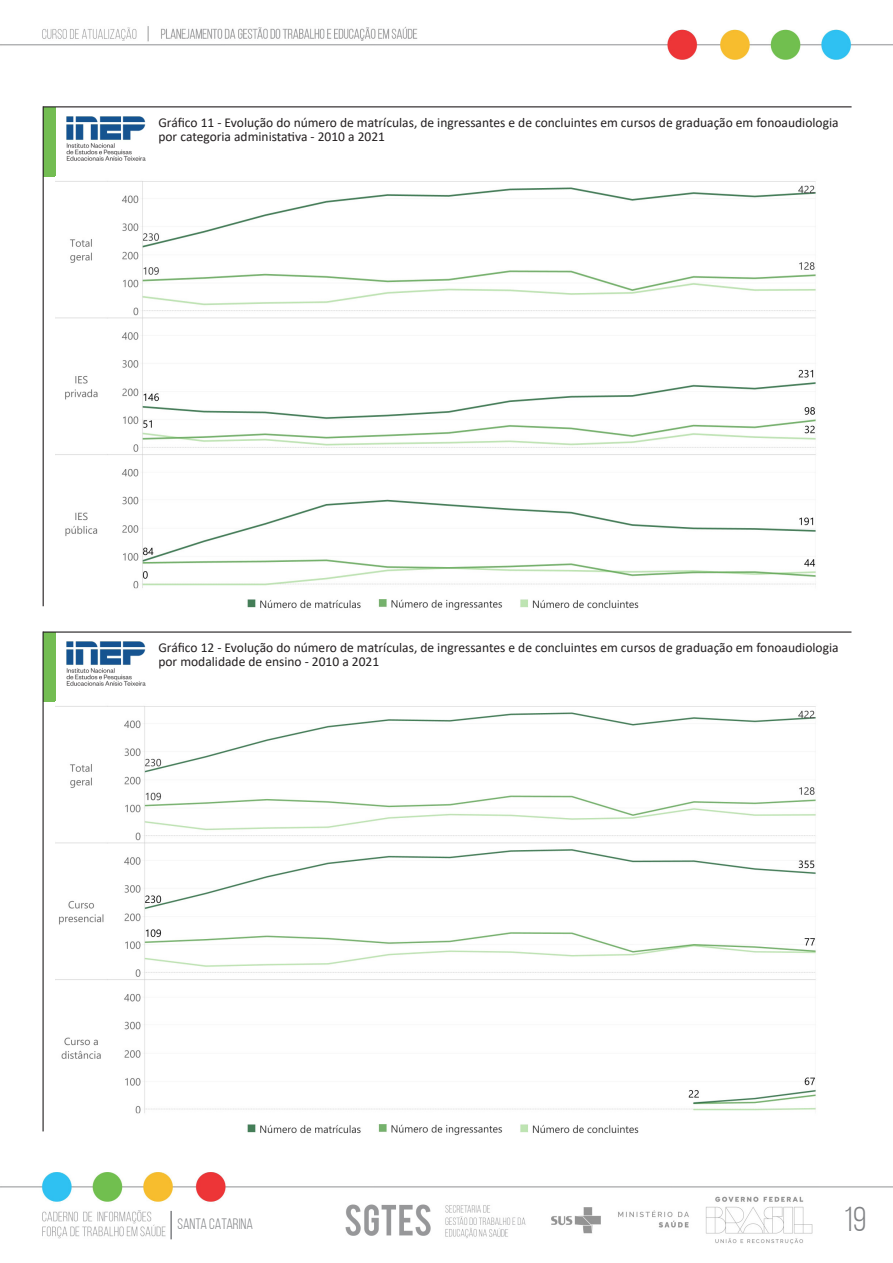
<style>
.page{position:relative;width:893px;height:1263px;background:#fff}
.page>*{position:absolute;margin:0;border:0;box-sizing:border-box;transform-origin:0 0}
.t1{font:34.5px "Bebas Neue";color:#808285}
.t2{font:15px "Bebas Neue";color:#808285}
.Título_Gráficos{font:13.5px/13.5px "Calibri";color:#231f20}
</style>
<div class="page">
<img style="left:0;top:26px;width:893px;height:33px">
<img style="left:0;top:1172px;width:893px;height:73px">
<div style="left:43px;top:107px;width:12px;height:69px;background:#73bd52"></div>
<hr style="left:43px;top:106px;width:809px;height:1px;background:#231f20">
<hr style="left:43px;top:106px;width:1px;height:500px;background:#231f20">
<img style="left:67px;top:117px;width:79px;height:43px">
<div style="left:43px;top:632px;width:12px;height:69px;background:#73bd52"></div>
<hr style="left:43px;top:631px;width:808px;height:2px;background:#231f20">
<hr style="left:43px;top:631px;width:1px;height:500px;background:#231f20">
<img style="left:66px;top:642px;width:79px;height:43px">
<img style="left:55px;top:181px;width:761px;height:430px">
<img style="left:55px;top:706px;width:761px;height:430px">
<hr style="left:170px;top:1211px;width:2px;height:28px;background:#808285">
<p class="Título_Gráficos" style="left:158px;top:116px;width:682px">Gráfico 11 - Evolução do número de matrículas, de ingressantes e de concluintes em cursos de graduação em fonoaudiologia por categoria administativa - 2010 a 2021</p>
<p class="Título_Gráficos" style="left:158px;top:641px;width:682px">Gráfico 12 - Evolução do número de matrículas, de ingressantes e de concluintes em cursos de graduação em fonoaudiologia por modalidade de ensino - 2010 a 2021</p>
<p class="t2" style="left:178px;top:1215px;width:77px">SANTA CATARINA</p>
<h1 class="t1" style="left:843px;top:1200px;width:24px">19</h1>
</div>
